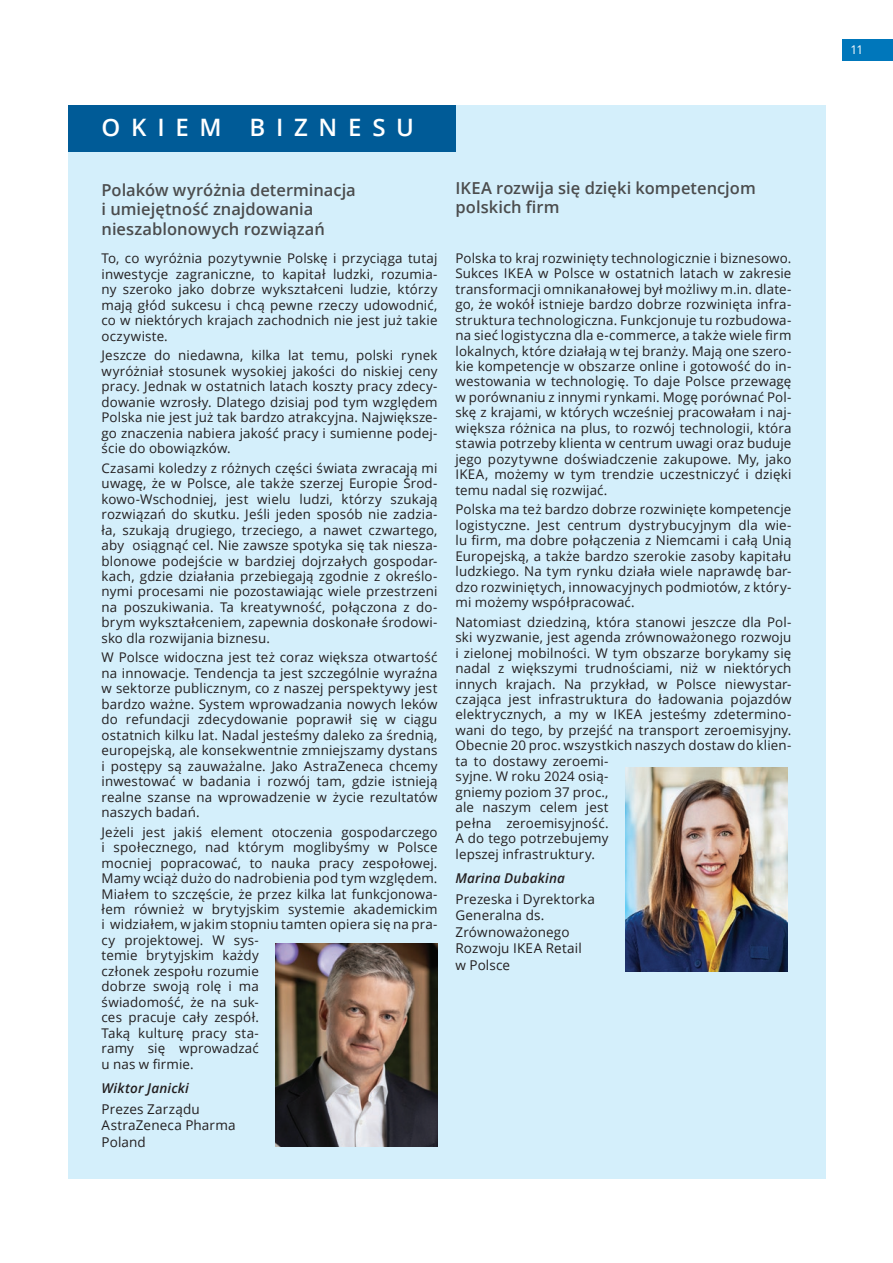
<style>
.page{position:relative;width:893px;height:1263px;background:#fff}
.page>*{position:absolute;margin:0;border:0;box-sizing:border-box;transform-origin:0 0}
.okiem_biznesu_title_02{font:600 24px "Open Sans";letter-spacing:.445em;color:#fff}
.OB_title_01{font:600 16.5px/19.8px "Open Sans";color:#4b4c4d}
.OB_function{font:13.5px/16.5px "Open Sans";letter-spacing:.01em;color:#231f20}
.OB_author{font:italic 600 13.5px "Open Sans";letter-spacing:.015em;color:#231f20}
.OB_text_01_A{font:13.35px/15.5px "Open Sans";letter-spacing:.01em;color:#231f20;text-align:justify}
.t1{font:12px "Open Sans";color:#fff}
</style>
<div class="page">
<div style="left:68px;top:105px;width:757px;height:1073px;background:#d4effb"></div>
<img style="left:276px;top:944px;width:161px;height:203px">
<img style="left:626px;top:768px;width:161px;height:204px">
<div style="left:68px;top:105px;width:387px;height:47px;background:#005b97"></div>
<div style="left:842px;top:39px;width:51px;height:21px;background:#07b"></div>
<p class="okiem_biznesu_title_02" style="left:102px;top:111px;width:314px">OKIEM BIZNESU</p>
<p class="OB_title_01" style="left:102px;top:179px;width:256px">Polaków wyróżnia determinacja i umiejętność znajdowania nieszablonowych rozwiązań</p>
<p class="OB_text_01_A" style="left:102px;top:250px;width:337px">To, co wyróżnia pozytywnie Polskę i przyciąga tutaj inwestycje zagraniczne, to kapitał ludzki, rozumia&shy;ny szeroko jako dobrze wykształceni ludzie, którzy mają głód sukcesu i chcą pewne rzeczy udowodnić, co w niektórych krajach zachodnich nie jest już takie oczywiste.</p>
<p class="OB_text_01_A" style="left:102px;top:347px;width:337px">Jeszcze do niedawna, kilka lat temu, polski rynek wyróżniał stosunek wysokiej jakości do niskiej ceny pracy. Jednak w ostatnich latach koszty pracy zdecy&shy;dowanie wzrosły. Dlatego dzisiaj pod tym względem Polska nie jest już tak bardzo atrakcyjna. Największe&shy;go znaczenia nabiera jakość pracy i sumienne podej&shy;ście do obowiązków.</p>
<p class="OB_text_01_A" style="left:102px;top:460px;width:337px">Czasami koledzy z różnych części świata zwracają mi uwagę, że w Polsce, ale także szerzej Europie Środ&shy;kowo-Wschodniej, jest wielu ludzi, którzy szukają rozwiązań do skutku. Jeśli jeden sposób nie zadzia&shy;ła, szukają drugiego, trzeciego, a nawet czwartego, aby osiągnąć cel. Nie zawsze spotyka się tak niesza&shy;blonowe podejście w bardziej dojrzałych gospodar&shy;kach, gdzie działania przebiegają zgodnie z określo&shy;nymi procesami nie pozostawiając wiele przestrzeni na poszukiwania. Ta kreatywność, połączona z do&shy;brym wykształceniem, zapewnia doskonałe środowi&shy;sko dla rozwijania biznesu.</p>
<p class="OB_text_01_A" style="left:102px;top:649px;width:337px">W Polsce widoczna jest też coraz większa otwartość na innowacje. Tendencja ta jest szczególnie wyraźna w sektorze publicznym, co z naszej perspektywy jest bardzo ważne. System wprowadzania nowych leków do refundacji zdecydowanie poprawił się w ciągu ostatnich kilku lat. Nadal jesteśmy daleko za średnią, europejską, ale konsekwentnie zmniejszamy dystans i postępy są zauważalne. Jako AstraZeneca chcemy inwestować w badania i rozwój tam, gdzie istnieją realne szanse na wprowadzenie w życie rezultatów naszych badań.</p>
<p class="OB_text_01_A" style="left:102px;top:824px;width:337px;text-align:left">Jeżeli jest jakiś element otoczenia gospodarczego i społecznego, nad którym moglibyśmy w Polsce mocniej popracować, to nauka pracy zespołowej.<br>Mamy wciąż dużo do nadrobienia pod tym względem.<br>Miałem to szczęście, że przez kilka lat funkcjonowa&shy;łem również w brytyjskim systemie akademickim i widziałem, w jakim stopniu tamten opiera się na pra&shy;cy projektowej. W sys-<br>temie brytyjskim każdy<br>członek zespołu rozumie<br>dobrze swoją rolę i ma<br>świadomość, że na suk-<br>ces pracuje cały zespół.<br>Taką kulturę pracy sta-<br>ramy się wprowadzać<br>u nas w firmie.</p>
<p class="OB_author" style="left:102px;top:1079px;width:89px">Wiktor Janicki</p>
<p class="OB_function" style="left:102px;top:1100px;width:136px">Prezes Zarządu<br>AstraZeneca Pharma<br>Poland</p>
<p class="OB_title_01" style="left:455px;top:177px;width:302px">IKEA rozwija się dzięki kompetencjom polskich firm</p>
<p class="OB_text_01_A" style="left:455px;top:250px;width:337px">Polska to kraj rozwinięty technologicznie i biznesowo.<br>Sukces IKEA w Polsce w ostatnich latach w zakresie transformacji omnikanałowej był możliwy m.in. dlate&shy;go, że wokół istnieje bardzo dobrze rozwinięta infra&shy;struktura technologiczna. Funkcjonuje tu rozbudowa&shy;na sieć logistyczna dla e-commerce, a także wiele firm lokalnych, które działają w tej branży. Mają one szero&shy;kie kompetencje w obszarze online i gotowość do in&shy;westowania w technologię. To daje Polsce przewagę w porównaniu z innymi rynkami. Mogę porównać Pol&shy;skę z krajami, w których wcześniej pracowałam i naj&shy;większa różnica na plus, to rozwój technologii, która stawia potrzeby klienta w centrum uwagi oraz buduje jego pozytywne doświadczenie zakupowe. My, jako IKEA, możemy w tym trendzie uczestniczyć i dzięki temu nadal się rozwijać.</p>
<p class="OB_text_01_A" style="left:455px;top:501px;width:337px">Polska ma też bardzo dobrze rozwinięte kompetencje logistyczne. Jest centrum dystrybucyjnym dla wie&shy;lu firm, ma dobre połączenia z Niemcami i całą Unią Europejską, a także bardzo szerokie zasoby kapitału ludzkiego. Na tym rynku działa wiele naprawdę bar&shy;dzo rozwiniętych, innowacyjnych podmiotów, z który&shy;mi możemy współpracować.</p>
<p class="OB_text_01_A" style="left:455px;top:614px;width:337px;text-align:left">Natomiast dziedziną, która stanowi jeszcze dla Pol&shy;ski wyzwanie, jest agenda zrównoważonego rozwoju i zielonej mobilności. W tym obszarze borykamy się nadal z większymi trudnościami, niż w niektórych innych krajach. Na przykład, w Polsce niewystar&shy;czająca jest infrastruktura do ładowania pojazdów elektrycznych, a my w IKEA jesteśmy zdetermino&shy;wani do tego, by przejść na transport zeroemisyjny.<br>Obecnie 20 proc. wszystkich naszych dostaw do klien&shy;ta to dostawy zeroemi-<br>syjne. W roku 2024 osią-<br>gniemy poziom 37 proc.,<br>ale naszym celem jest<br>pełna zeroemisyjność.<br>A do tego potrzebujemy<br>lepszej infrastruktury.</p>
<p class="OB_author" style="left:455px;top:869px;width:111px">Marina Dubakina</p>
<p class="OB_function" style="left:455px;top:890px;width:141px">Prezeska i Dyrektorka<br>Generalna ds.<br>Zrównoważonego<br>Rozwoju IKEA Retail w Polsce</p>
<p class="t1" style="left:850px;top:42px;width:14px">11</p>
</div>
